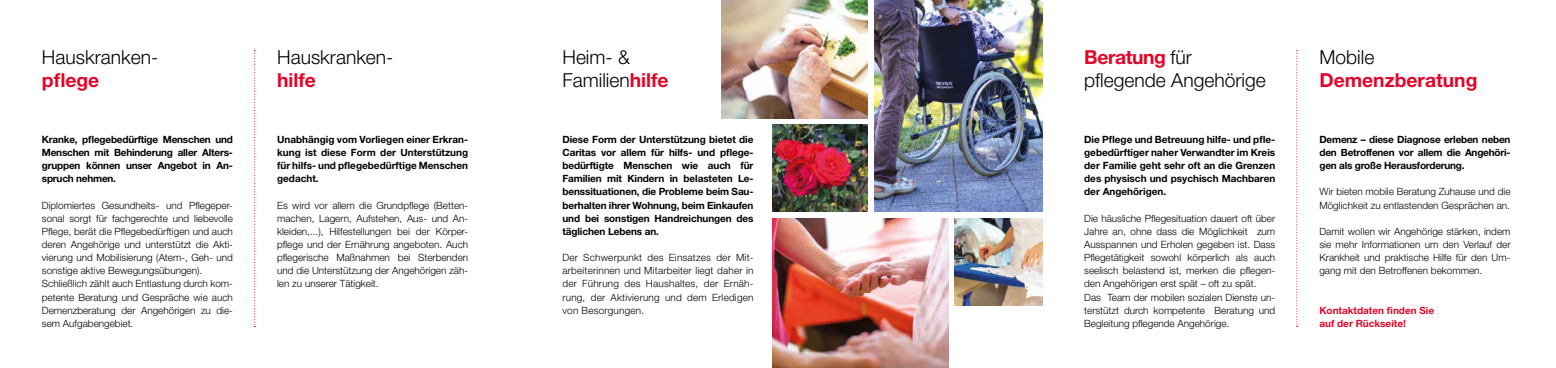
<style>
.page{position:relative;width:1556px;height:368px;background:#fff}
.page>*{position:absolute;margin:0;border:0;box-sizing:border-box;transform-origin:0 0}
.t1{font:300 19.25px/22.2px "Helvetica Neue";color:#000}
.t2{font:700 19.25px "Helvetica Neue";color:#e40428}
.t3{font:300 9.97px/13.1px "Helvetica Neue";color:#000}
.t4{font:700 9.97px/13.1px "Helvetica Neue";letter-spacing:-.01em;color:#000;text-align:justify}
.t5{font:700 9.97px/13.1px "Helvetica Neue";color:#e40428}
.s1{font-weight:700;color:#e40428}
</style>
<div class="page">
<svg style="left:254px;top:50px;width:1px;height:276px"></svg>
<svg style="left:1296px;top:50px;width:1px;height:276px"></svg>
<img style="left:721px;top:0;width:146px;height:118px">
<img style="left:772px;top:218px;width:176px;height:149px">
<img style="left:772px;top:124px;width:95px;height:87px">
<img style="left:954px;top:218px;width:88px;height:87px">
<img style="left:874px;top:0;width:168px;height:211px">
<h1 class="t1" style="left:42px;top:46px;width:118px">Hauskranken-</h1>
<h1 class="t2" style="left:42px;top:68px;width:59px">pflege</h1>
<p class="t4" style="left:42px;top:132px;width:192px">Kranke, pflegebedürftige Menschen und Menschen mit Behinderung aller Alters&shy;gruppen können unser Angebot in An&shy;spruch nehmen.</p>
<p class="t3" style="left:42px;top:198px;width:192px">Diplomiertes Gesundheits- und Pflegeper&shy;sonal sorgt für fachgerechte und liebevolle Pflege, berät die Pflegebedürftigen und auch deren Angehörige und unterstützt die Akti&shy;vierung und Mobilisierung (Atem-, Geh- und sonstige aktive Bewegungsübungen).<br>Schließlich zählt auch Entlastung durch kom&shy;petente Beratung und Gespräche wie auch Demenzberatung der Angehörigen zu die&shy;sem Aufgabengebiet.</p>
<h1 class="t1" style="left:277px;top:46px;width:118px">Hauskranken-</h1>
<h1 class="t2" style="left:277px;top:68px;width:40px">hilfe</h1>
<p class="t4" style="left:277px;top:132px;width:192px">Unabhängig vom Vorliegen einer Erkran&shy;kung ist diese Form der Unterstützung für hilfs- und pflegebedürftige Menschen gedacht.</p>
<p class="t3" style="left:277px;top:198px;width:192px;text-align:justify">Es wird vor allem die Grundpflege (Betten&shy;machen, Lagern, Aufstehen, Aus- und An&shy;kleiden,...), Hilfestellungen bei der Körper&shy;pflege und der Ernährung angeboten. Auch pflegerische Maßnahmen bei Sterbenden und die Unterstützung der Angehörigen zäh&shy;len zu unserer Tätigkeit.</p>
<h1 class="t1" style="left:562px;top:46px;width:108px">Heim- &amp;<br>Familien<span class="s1">hilfe</span></h1>
<p class="t4" style="left:562px;top:132px;width:192px">Diese Form der Unterstützung bietet die Caritas vor allem für hilfs- und pflege&shy;bedürftigte Menschen wie auch für Familien mit Kindern in belasteten Le&shy;benssituationen, die Probleme beim Sau&shy;berhalten ihrer Wohnung, beim Einkaufen und bei sonstigen Handreichungen des täglichen Lebens an.</p>
<p class="t3" style="left:562px;top:250px;width:193px;text-align:justify">Der Schwerpunkt des Einsatzes der Mit&shy;arbeiterinnen und Mitarbeiter liegt daher in der Führung des Haushaltes, der Ernäh&shy;rung, der Aktivierung und dem Erledigen von Besorgungen.</p>
<h1 class="t1" style="left:1084px;top:46px;width:183px"><span class="s1">Beratung</span> für pflegende Angehörige</h1>
<p class="t4" style="left:1084px;top:132px;width:193px">Die Pflege und Betreuung hilfe- und pfle&shy;gebedürftiger naher Verwandter im Kreis der Familie geht sehr oft an die Grenzen des physisch und psychisch Machbaren der Angehörigen.</p>
<p class="t3" style="left:1084px;top:211px;width:193px">Die häusliche Pflegesituation dauert oft über Jahre an, ohne dass die Möglichkeit zum Ausspannen und Erholen gegeben ist. Dass Pflegetätigkeit sowohl körperlich als auch seelisch belastend ist, merken die pflegen&shy;den Angehörigen erst spät – oft zu spät.<br>Das Team der mobilen sozialen Dienste un&shy;terstützt durch kompetente Beratung und Begleitung pflegende Angehörige.</p>
<h1 class="t1" style="left:1319px;top:46px;width:56px">Mobile</h1>
<h1 class="t2" style="left:1319px;top:68px;width:159px">Demenzberatung</h1>
<p class="t4" style="left:1319px;top:132px;width:193px">Demenz – diese Diagnose erleben neben den Betroffenen vor allem die Angehöri&shy;gen als große Herausforderung.</p>
<p class="t3" style="left:1319px;top:185px;width:192px">Wir bieten mobile Beratung Zuhause und die<br>Möglichkeit zu entlastenden Gesprächen an.</p>
<p class="t3" style="left:1319px;top:224px;width:192px;text-align:justify">Damit wollen wir Angehörige stärken, indem sie mehr Informationen um den Verlauf der Krankheit und praktische Hilfe für den Um&shy;gang mit den Betroffenen bekommen.</p>
<p class="t5" style="left:1319px;top:303px;width:116px">Kontaktdaten finden Sie auf der Rückseite!</p>
</div>
